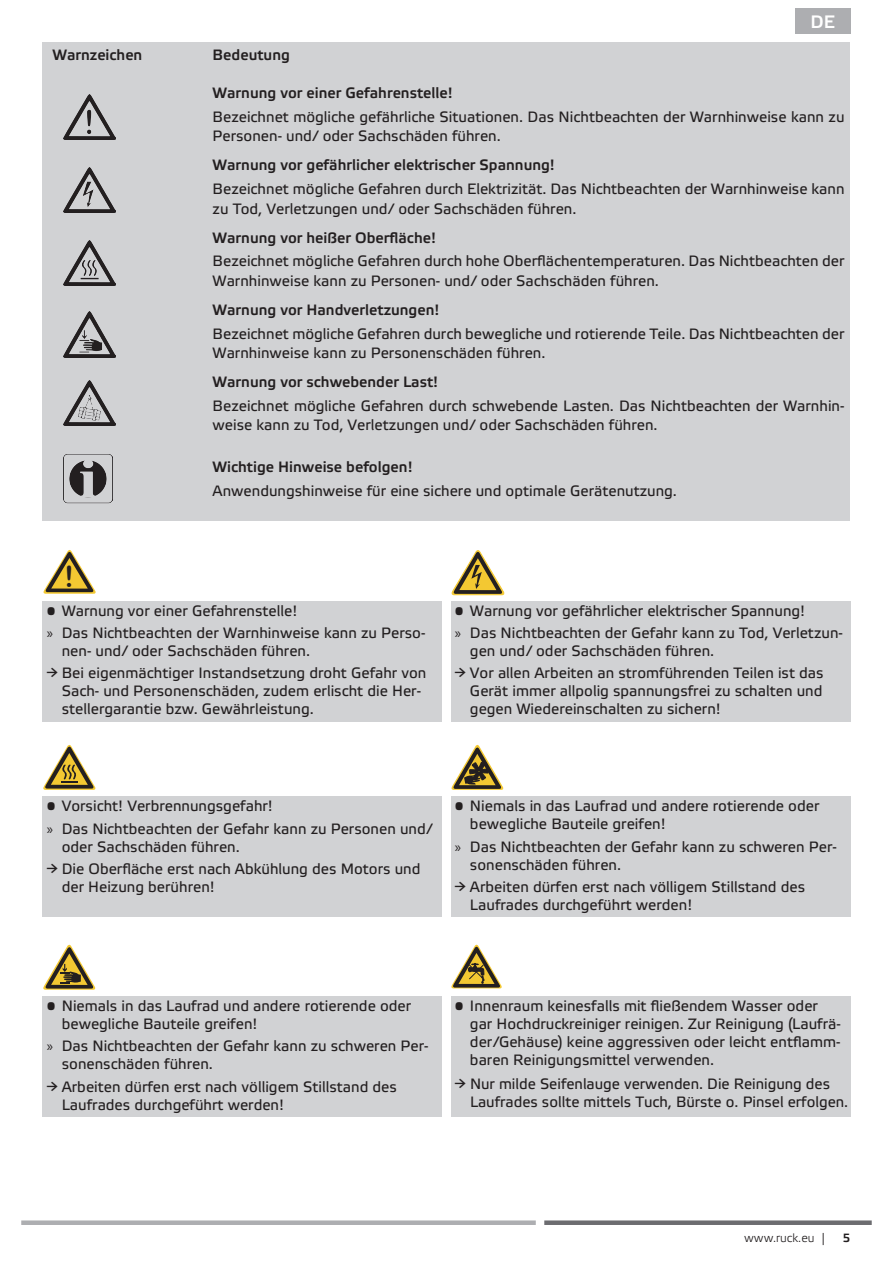
<style>
.page{position:relative;width:893px;height:1263px;background:#fff}
.page>*{position:absolute;margin:0;border:0;box-sizing:border-box;transform-origin:0 0}
.t1{font:29.25px "Arial Rounded MT Bold";color:#231f20;scale:.96 1}
.t2{font:500 18px "Etelka";color:#fff}
.t3{font:15px/18px "Etelka Text";color:#231f20}
.t4{font:500 15px "Etelka";color:#231f20}
.t5{font:300 12px "Etelka";color:#231f20}
.t6{font:500 12px "Etelka";color:#231f20}
.t7{font:11.7px "Arial Rounded MT Bold";color:#231f20;scale:.96 1}
.s1{font-family:"Myriad Pro"}
</style>
<div class="page">
<div style="left:21px;top:1220px;width:515px;height:5px;background:#adaeb1"></div>
<div style="left:544px;top:1220px;width:328px;height:5px;background:#6c6c70"></div>
<div style="left:43px;top:43px;width:807px;height:478px;background:#d1d2d4"></div>
<img style="left:64px;top:312px;width:52px;height:45px">
<img style="left:64px;top:240px;width:52px;height:46px">
<img style="left:64px;top:380px;width:52px;height:45px">
<img style="left:64px;top:167px;width:52px;height:45px">
<img style="left:64px;top:95px;width:52px;height:45px">
<img style="left:64px;top:454px;width:49px;height:49px">
<div style="left:43px;top:601px;width:399px;height:121px;background:#d1d2d4"></div>
<div style="left:451px;top:601px;width:399px;height:121px;background:#d1d2d4"></div>
<svg style="left:43px;top:550px;width:53px;height:44px"></svg>
<svg style="left:451px;top:550px;width:54px;height:45px"></svg>
<svg style="left:43px;top:744px;width:53px;height:46px"></svg>
<svg style="left:451px;top:744px;width:53px;height:46px"></svg>
<div style="left:43px;top:796px;width:399px;height:121px;background:#d1d2d4"></div>
<div style="left:451px;top:796px;width:399px;height:121px;background:#d1d2d4"></div>
<svg style="left:451px;top:944px;width:51px;height:44px"></svg>
<svg style="left:43px;top:944px;width:53px;height:46px"></svg>
<div style="left:43px;top:996px;width:399px;height:121px;background:#d1d2d4"></div>
<div style="left:451px;top:996px;width:399px;height:121px;background:#d1d2d4"></div>
<div style="left:795px;top:9px;width:55px;height:25px;background:#adaeb1"></div>
<p class="t4" style="left:52px;top:46px;width:91px">Warnzeichen</p>
<p class="t4" style="left:213px;top:46px;width:79px">Bedeutung</p>
<p class="t2" style="left:811px;top:11px;width:26px">DE</p>
<h1 class="t1" style="left:65px;top:559px;width:11px">!</h1>
<p class="t4" style="left:213px;top:84px;width:242px">Warnung vor einer Gefahrenstelle!</p>
<p class="t3" style="left:213px;top:107px;width:633px;line-height:19.5px">Bezeichnet mögliche gefährliche Situationen. Das Nichtbeachten der Warnhinweise kann zu<br>Personen- und/ oder Sachschäden führen.</p>
<p class="t4" style="left:213px;top:157px;width:344px">Warnung vor gefährlicher elektrischer Spannung!</p>
<p class="t3" style="left:213px;top:180px;width:633px;line-height:19.5px">Bezeichnet mögliche Gefahren durch Elektrizität. Das Nichtbeachten der Warnhinweise kann zu Tod, Verletzungen und/ oder Sachschäden führen.</p>
<p class="t4" style="left:213px;top:229px;width:225px">Warnung vor heißer Oberfläche!</p>
<p class="t3" style="left:213px;top:252px;width:633px;line-height:19.5px">Bezeichnet mögliche Gefahren durch hohe Oberflächentemperaturen. Das Nichtbeachten der<br>Warnhinweise kann zu Personen- und/ oder Sachschäden führen.</p>
<p class="t4" style="left:213px;top:301px;width:228px">Warnung vor Handverletzungen!</p>
<p class="t3" style="left:213px;top:324px;width:633px;line-height:19.5px">Bezeichnet mögliche Gefahren durch bewegliche und rotierende Teile. Das Nichtbeachten der<br>Warnhinweise kann zu Personenschäden führen.</p>
<p class="t4" style="left:213px;top:373px;width:227px">Warnung vor schwebender Last!</p>
<p class="t3" style="left:213px;top:397px;width:633px;line-height:19.5px">Bezeichnet mögliche Gefahren durch schwebende Lasten. Das Nichtbeachten der Warnhin&shy;weise kann zu Tod, Verletzungen und/ oder Sachschäden führen.</p>
<p class="t4" style="left:213px;top:458px;width:202px">Wichtige Hinweise befolgen!</p>
<p class="t3" style="left:213px;top:482px;width:466px">Anwendungshinweise für eine sichere und optimale Gerätenutzung.</p>
<p class="t3" style="left:47px;top:600px;width:380px;line-height:22.2px">• Warnung vor einer Gefahrenstelle!<br><span class="s1">»</span> Das Nichtbeachten der Warnhinweise kann zu Perso-</p>
<p class="t3" style="left:62px;top:642px;width:250px">nen- und/ oder Sachschäden führen.</p>
<p class="t3" style="left:62px;top:665px;width:366px;text-indent:-15px">→ Bei eigenmächtiger Instandsetzung droht Gefahr von<br>Sach- und Personenschäden, zudem erlischt die Her&shy;stellergarantie bzw. Gewährleistung.</p>
<h1 class="t1" style="left:238px;top:610px;width:11px">!</h1>
<p class="t7" style="left:121px;top:675px;width:5px">!</p>
<p class="t3" style="left:455px;top:600px;width:389px;line-height:22.2px">• Warnung vor gefährlicher elektrischer Spannung!<br><span class="s1">»</span> Das Nichtbeachten der Gefahr kann zu Tod, Verletzun-</p>
<p class="t3" style="left:470px;top:642px;width:246px">gen und/ oder Sachschäden führen.</p>
<p class="t3" style="left:470px;top:665px;width:355px;text-align:justify;text-indent:-15px">→ Vor allen Arbeiten an stromführenden Teilen ist das Gerät immer allpolig spannungsfrei zu schalten und gegen Wiedereinschalten zu sichern!</p>
<h1 class="t1" style="left:238px;top:791px;width:11px">!</h1>
<p class="t3" style="left:47px;top:796px;width:387px;line-height:22.2px">• Vorsicht! Verbrennungsgefahr!<br><span class="s1">»</span> Das Nichtbeachten der Gefahr kann zu Personen und/</p>
<p class="t3" style="left:62px;top:838px;width:180px">oder Sachschäden führen.</p>
<p class="t3" style="left:62px;top:860px;width:360px;text-indent:-15px">→ Die Oberfläche erst nach Abkühlung des Motors und der Heizung berühren!</p>
<p class="t3" style="left:470px;top:798px;width:351px;text-indent:-15px">• Niemals in das Laufrad und andere rotierende oder bewegliche Bauteile greifen!</p>
<p class="t3" style="left:470px;top:838px;width:368px;text-indent:-15px"><span class="s1">»</span> Das Nichtbeachten der Gefahr kann zu schweren Per&shy;sonenschäden führen.</p>
<p class="t3" style="left:470px;top:878px;width:337px;text-indent:-15px">→ Arbeiten dürfen erst nach völligem Stillstand des<br>Laufrades durchgeführt werden!</p>
<p class="t3" style="left:62px;top:998px;width:351px;text-indent:-15px">• Niemals in das Laufrad und andere rotierende oder bewegliche Bauteile greifen!</p>
<p class="t3" style="left:62px;top:1038px;width:368px;text-indent:-15px"><span class="s1">»</span> Das Nichtbeachten der Gefahr kann zu schweren Per&shy;sonenschäden führen.</p>
<p class="t3" style="left:62px;top:1078px;width:337px;text-indent:-15px">→ Arbeiten dürfen erst nach völligem Stillstand des<br>Laufrades durchgeführt werden!</p>
<p class="t3" style="left:470px;top:998px;width:372px;text-indent:-15px">• Innenraum keinesfalls mit fließendem Wasser oder gar Hochdruckreiniger reinigen. Zur Reinigung (Laufrä&shy;der/Gehäuse) keine aggressiven oder leicht entflamm&shy;baren Reinigungsmittel verwenden.</p>
<p class="t3" style="left:470px;top:1075px;width:380px;text-indent:-15px">→ Nur milde Seifenlauge verwenden. Die Reinigung des<br>Laufrades sollte mittels Tuch, Bürste o. Pinsel erfolgen.</p>
<p class="t5" style="left:744px;top:1231px;width:82px">www.ruck.eu |</p>
<p class="t6" style="left:843px;top:1231px;width:9px">5</p>
</div>
